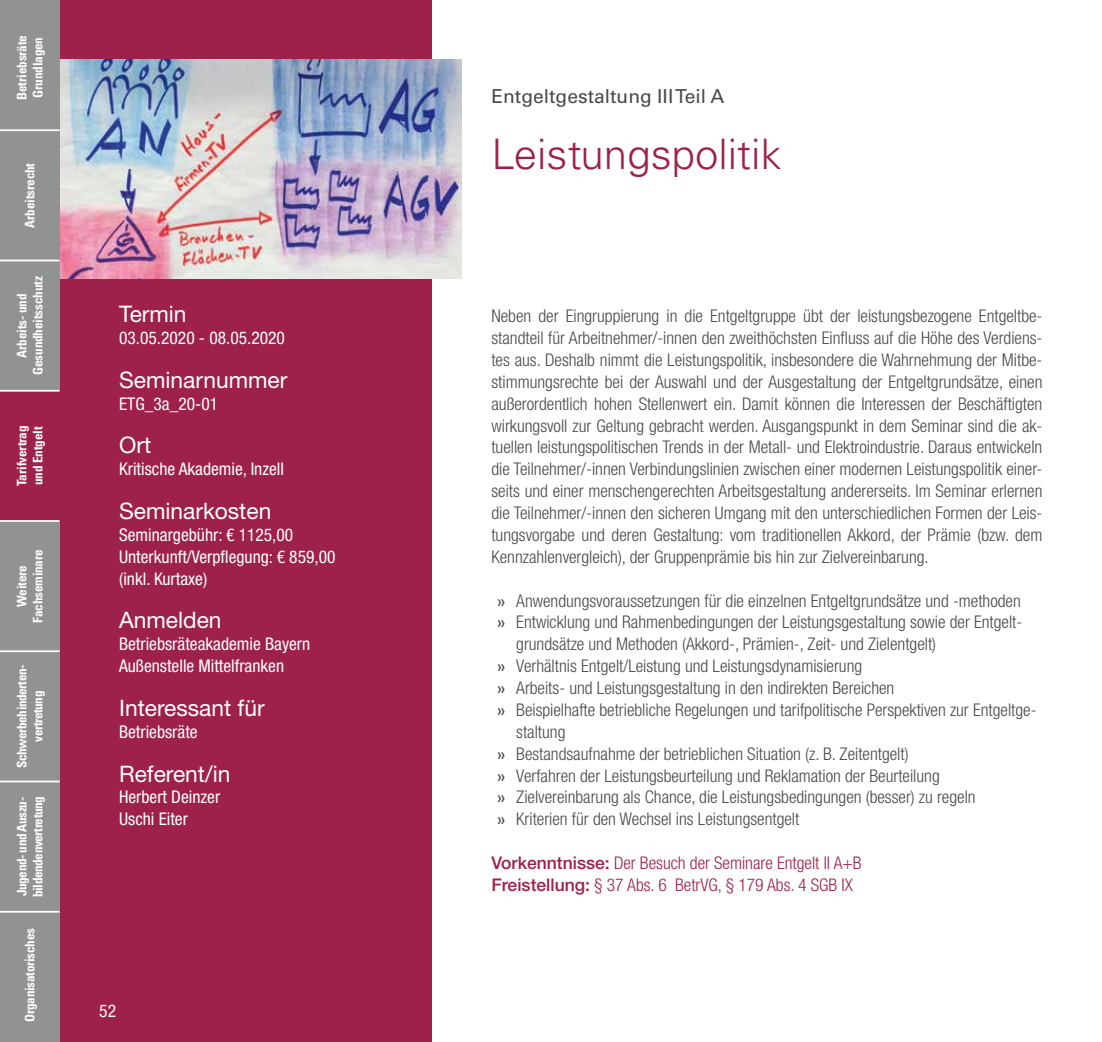
<style>
.page{position:relative;width:1102px;height:1042px;background:#fff}
.page>*{position:absolute;margin:0;border:0;box-sizing:border-box;transform-origin:0 0}
.t1{font:300 42px "Univers LT Std";color:#9d214b}
.t2{font:22.75px "Helvetica Neue LT Std";color:#fff}
.t3{font:19.25px "Univers LT Std";color:#494948}
.t4{font:300 condensed 17.5px/21.9px "Helvetica Neue LT Std";color:#494948;text-align:justify}
.t5{font:condensed 17.5px/21.9px "Helvetica Neue LT Std";color:#fff}
.t6{font:300 condensed 17.5px/21.9px "Helvetica Neue LT Std";color:#9d214b}
.t7{font:700 condensed 13.12px/15.8px "Univers LT Std";letter-spacing:-.01em;color:#fff;text-align:center}
.t8{font:700 condensed 13.12px/15.8px "Univers LT Std";letter-spacing:-.03em;color:#fff;text-align:center}
.s1{font-family:"Univers LT Std";font-weight:400;font-stretch:normal}
.s2{font-weight:500;font-stretch:normal}
</style>
<div class="page">
<div style="left:45px;top:0;width:387px;height:1042px;background:#9d214b"></div>
<img style="left:60px;top:60px;width:401px;height:218px">
<div style="left:0;top:0;width:60px;height:130px;background:#919292"></div>
<div style="left:0;top:130px;width:60px;height:130px;background:#919292"></div>
<div style="left:0;top:260px;width:60px;height:131px;background:#919292"></div>
<div style="left:0;top:391px;width:60px;height:130px;background:#9d214b"></div>
<div style="left:0;top:521px;width:60px;height:130px;background:#919292"></div>
<div style="left:0;top:651px;width:60px;height:130px;background:#919292"></div>
<div style="left:0;top:781px;width:60px;height:131px;background:#919292"></div>
<div style="left:0;top:912px;width:60px;height:130px;background:#919292"></div>
<hr style="left:0;top:260px;width:60px;height:1px;background:#fff">
<hr style="left:0;top:390px;width:60px;height:2px;background:#fff">
<hr style="left:0;top:520px;width:60px;height:2px;background:#fff">
<hr style="left:0;top:650px;width:60px;height:2px;background:#fff">
<hr style="left:0;top:780px;width:60px;height:2px;background:#fff">
<hr style="left:0;top:911px;width:60px;height:1px;background:#fff">
<hr style="left:0;top:129px;width:60px;height:2px;background:#fff">
<p class="t7" style="left:14px;top:100px;width:66px;text-align:left;rotate:-90deg">Betriebsräte<br>Grundlagen</p>
<p class="t7" style="left:22px;top:228px;width:66px;rotate:-90deg">Arbeitsrecht</p>
<p class="t7" style="left:14px;top:375px;width:100px;rotate:-90deg">Arbeits- und<br>Gesundheitsschutz</p>
<p class="t7" style="left:14px;top:486px;width:62px;text-align:left;rotate:-90deg">Tarifvertrag und Entgelt</p>
<p class="t7" style="left:14px;top:623px;width:75px;rotate:-90deg">Weitere<br>Fachseminare</p>
<p class="t8" style="left:14px;top:768px;width:105px;rotate:-90deg">Schwerbehinderten&shy;vertretung</p>
<p class="t8" style="left:14px;top:897px;width:102px;text-align:left;rotate:-90deg">Jugend- und Auszu&shy;bildendenvertretung</p>
<p class="t7" style="left:22px;top:1021px;width:95px;rotate:-90deg">Organisatorisches</p>
<h2 class="t2" style="left:119px;top:300px;width:69px">Termin</h2>
<p class="t5" style="left:119px;top:327px;width:167px">03.05.2020 - 08.05.2020</p>
<h2 class="t2" style="left:119px;top:366px;width:170px">Seminarnummer</h2>
<p class="t5" style="left:119px;top:392px;width:101px">ETG_3a_20-01</p>
<h2 class="t2" style="left:119px;top:432px;width:34px">Ort</h2>
<p class="t5" style="left:119px;top:458px;width:166px">Kritische Akademie, Inzell</p>
<h2 class="t2" style="left:119px;top:497px;width:154px">Seminarkosten</h2>
<p class="t5" style="left:119px;top:524px;width:218px">Seminargebühr: € 1125,00<br>Unterkunft/Verpflegung: € 859,00 (inkl. Kurtaxe)</p>
<h2 class="t2" style="left:119px;top:607px;width:104px">Anmelden</h2>
<p class="t5" style="left:119px;top:633px;width:192px">Betriebsräteakademie Bayern<br>Außenstelle Mittelfranken</p>
<h2 class="t2" style="left:119px;top:694px;width:147px">Interessant für</h2>
<p class="t5" style="left:119px;top:720px;width:80px">Betriebsräte</p>
<h2 class="t2" style="left:119px;top:760px;width:113px">Referent/in</h2>
<p class="t5" style="left:119px;top:786px;width:103px">Herbert Deinzer<br>Uschi Eiter</p>
<p class="t5" style="left:99px;top:999px;width:18px">52</p>
<p class="t3" style="left:491px;top:85px;width:234px">Entgeltgestaltung III Teil A</p>
<h1 class="t1" style="left:491px;top:129px;width:291px">Leistungspolitik</h1>
<p class="t4" style="left:491px;top:305px;width:552px">Neben der Eingruppierung in die Entgeltgruppe übt der leistungsbezogene Entgeltbe&shy;standteil für Arbeitnehmer/-innen den zweithöchsten Einfluss auf die Höhe des Verdiens&shy;tes aus. Deshalb nimmt die Leistungspolitik, insbesondere die Wahrnehmung der Mitbe&shy;stimmungsrechte bei der Auswahl und der Ausgestaltung der Entgeltgrundsätze, einen außerordentlich hohen Stellenwert ein. Damit können die Interessen der Beschäftigten wirkungsvoll zur Geltung gebracht werden. Ausgangspunkt in dem Seminar sind die ak&shy;tuellen leistungspolitischen Trends in der Metall- und Elektroindustrie. Daraus entwickeln die Teilnehmer/-innen Verbindungslinien zwischen einer modernen Leistungspolitik einer&shy;seits und einer menschengerechten Arbeitsgestaltung andererseits. Im Seminar erlernen die Teilnehmer/-innen den sicheren Umgang mit den unterschiedlichen Formen der Leis&shy;tungsvorgabe und deren Gestaltung: vom traditionellen Akkord, der Prämie (bzw. dem Kennzahlenvergleich), der Gruppenprämie bis hin zur Zielvereinbarung.</p>
<p class="t4" style="left:496px;top:589px;width:526px"><span class="s1">»</span> Anwendungsvoraussetzungen für die einzelnen Entgeltgrundsätze und -methoden</p>
<p class="t4" style="left:496px;top:611px;width:527px"><span class="s1">»</span> Entwicklung und Rahmenbedingungen der Leistungsgestaltung sowie der Entgelt-</p>
<p class="t4" style="left:516px;top:633px;width:421px">grundsätze und Methoden (Akkord-, Prämien-, Zeit- und Zielentgelt)</p>
<p class="t4" style="left:496px;top:655px;width:367px"><span class="s1">»</span> Verhältnis Entgelt/Leistung und Leistungsdynamisierung</p>
<p class="t4" style="left:496px;top:677px;width:399px"><span class="s1">»</span> Arbeits- und Leistungsgestaltung in den indirekten Bereichen</p>
<p class="t4" style="left:496px;top:699px;width:541px"><span class="s1">»</span> Beispielhafte betriebliche Regelungen und tarifpolitische Perspektiven zur Entgeltge-</p>
<p class="t4" style="left:516px;top:720px;width:51px">staltung</p>
<p class="t4" style="left:496px;top:742px;width:413px"><span class="s1">»</span> Bestandsaufnahme der betrieblichen Situation (z. B. Zeitentgelt)</p>
<p class="t4" style="left:496px;top:764px;width:445px"><span class="s1">»</span> Verfahren der Leistungsbeurteilung und Reklamation der Beurteilung</p>
<p class="t4" style="left:496px;top:786px;width:480px"><span class="s1">»</span> Zielvereinbarung als Chance, die Leistungsbedingungen (besser) zu regeln</p>
<p class="t4" style="left:496px;top:808px;width:304px"><span class="s1">»</span> Kriterien für den Wechsel ins Leistungsentgelt</p>
<p class="t6" style="left:491px;top:852px;width:372px"><span class="s2">Vorkenntnisse:</span> Der Besuch der Seminare Entgelt II A+B<br><span class="s2">Freistellung:</span> § 37 Abs. 6 BetrVG, § 179 Abs. 4 SGB IX</p>
</div>
